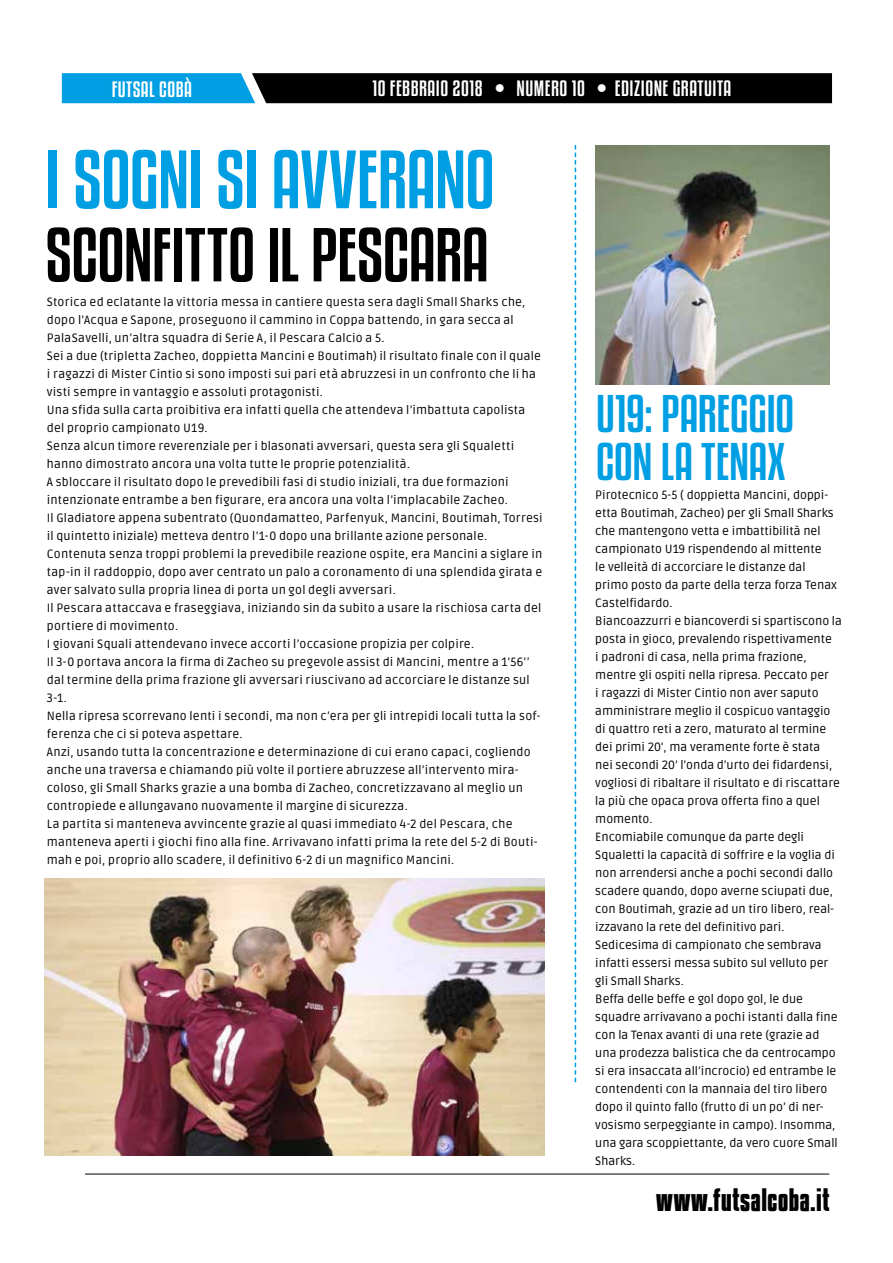
<style>
.page{position:relative;width:893px;height:1263px;background:#fff}
.page>*{position:absolute;margin:0;border:0;box-sizing:border-box;transform-origin:0 0}
.t1{font:73.2px "Kenyan Coffee Rg";letter-spacing:-.01em;color:#009fe3}
.t2{font:67.5px "Kenyan Coffee Rg";letter-spacing:-.01em;color:#000}
.t3{font:46.5px/48px "Kenyan Coffee Rg";letter-spacing:-.005em;color:#009fe3}
.t4{font:700 28.5px "Kenyan Coffee Rg";color:#000}
.t5{font:19.5px "Kenyan Coffee Rg";letter-spacing:.025em;color:#fff}
.t6{font:12px/18px "Ruda";letter-spacing:.01em;color:#000}
</style>
<div class="page">
<hr style="left:85px;top:1174px;width:744px;height:1px;background:#000">
<img style="left:595px;top:146px;width:234px;height:238px">
<svg style="left:575px;top:145px;width:1px;height:937px"></svg>
<img style="left:44px;top:878px;width:500px;height:278px">
<svg style="left:62px;top:73px;width:770px;height:30px;background:#052b3c"></svg>
<h3 class="t5" style="left:112px;top:77px;width:82px">FUTSAL COBÀ</h3>
<h3 class="t5" style="left:372px;top:77px;width:112px">10 FEBBRAIO 2018</h3>
<h3 class="t5" style="left:517px;top:77px;width:70px">NUMERO 10</h3>
<h3 class="t5" style="left:615px;top:77px;width:118px">EDIZIONE GRATUITA</h3>
<h3 class="t5" style="left:359px;top:76px;width:275px">READ US ONLINE ON WWW.GRE NSOCKS.COM</h3>
<h3 class="t5" style="left:124px;top:82px;width:63px">CONTENTS</h3>
<h1 class="t1" style="left:45px;top:135px;width:451px">I SOGNI SI AVVERANO</h1>
<h2 class="t2" style="left:45px;top:214px;width:445px">SCONFITTO IL PESCARA</h2>
<p class="t6" style="left:47px;top:294px;width:497px">Storica ed eclatante la vittoria messa in cantiere questa sera dagli Small Sharks che, dopo l’Acqua e Sapone, proseguono il cammino in Coppa battendo, in gara secca al PalaSavelli, un’altra squadra di Serie A, il Pescara Calcio a 5.<br>Sei a due (tripletta Zacheo, doppietta Mancini e Boutimah) il risultato finale con il quale i ragazzi di Mister Cintio si sono imposti sui pari età abruzzesi in un confronto che li ha visti sempre in vantaggio e assoluti protagonisti.<br>Una sfida sulla carta proibitiva era infatti quella che attendeva l’imbattuta capolista del proprio campionato U19.<br>Senza alcun timore reverenziale per i blasonati avversari, questa sera gli Squaletti hanno dimostrato ancora una volta tutte le proprie potenzialità.<br>A sbloccare il risultato dopo le prevedibili fasi di studio iniziali, tra due formazioni intenzionate entrambe a ben figurare, era ancora una volta l’implacabile Zacheo.<br>Il Gladiatore appena subentrato (Quondamatteo, Parfenyuk, Mancini, Boutimah, Torresi il quintetto iniziale) metteva dentro l’1-0 dopo una brillante azione personale.<br>Contenuta senza troppi problemi la prevedibile reazione ospite, era Mancini a siglare in tap-in il raddoppio, dopo aver centrato un palo a coronamento di una splendida girata e aver salvato sulla propria linea di porta un gol degli avversari.<br>Il Pescara attaccava e fraseggiava, iniziando sin da subito a usare la rischiosa carta del portiere di movimento.<br>I giovani Squali attendevano invece accorti l’occasione propizia per colpire.<br>Il 3-0 portava ancora la firma di Zacheo su pregevole assist di Mancini, mentre a 1’56’’ dal termine della prima frazione gli avversari riuscivano ad accorciare le distanze sul 3-1.<br>Nella ripresa scorrevano lenti i secondi, ma non c’era per gli intrepidi locali tutta la sof&shy;ferenza che ci si poteva aspettare.<br>Anzi, usando tutta la concentrazione e determinazione di cui erano capaci, cogliendo anche una traversa e chiamando più volte il portiere abruzzese all’intervento mira&shy;coloso, gli Small Sharks grazie a una bomba di Zacheo, concretizzavano al meglio un contropiede e allungavano nuovamente il margine di sicurezza.<br>La partita si manteneva avvincente grazie al quasi immediato 4-2 del Pescara, che manteneva aperti i giochi fino alla fine. Arrivavano infatti prima la rete del 5-2 di Bouti&shy;mah e poi, proprio allo scadere, il definitivo 6-2 di un magnifico Mancini.</p>
<h3 class="t3" style="left:596px;top:390px;width:200px">U19: PAREGGIO<br>CON LA TENAX</h3>
<p class="t6" style="left:595px;top:486px;width:248px">Pirotecnico 5-5 ( doppietta Mancini, doppi&shy;etta Boutimah, Zacheo) per gli Small Sharks che mantengono vetta e imbattibilità nel campionato U19 rispendendo al mittente<br>le velleità di accorciare le distanze dal<br>primo posto da parte della terza forza Tenax Castelfidardo.<br>Biancoazzurri e biancoverdi si spartiscono la posta in gioco, prevalendo rispettivamente<br>i padroni di casa, nella prima frazione, mentre gli ospiti nella ripresa. Peccato per<br>i ragazzi di Mister Cintio non aver saputo amministrare meglio il cospicuo vantaggio di quattro reti a zero, maturato al termine dei primi 20’, ma veramente forte è stata<br>nei secondi 20’ l’onda d’urto dei fidardensi, vogliosi di ribaltare il risultato e di riscattare la più che opaca prova offerta fino a quel momento.<br>Encomiabile comunque da parte degli Squaletti la capacità di soffrire e la voglia di non arrendersi anche a pochi secondi dallo scadere quando, dopo averne sciupati due, con Boutimah, grazie ad un tiro libero, real&shy;izzavano la rete del definitivo pari.<br>Sedicesima di campionato che sembrava infatti essersi messa subito sul velluto per gli Small Sharks.<br>Beffa delle beffe e gol dopo gol, le due squadre arrivavano a pochi istanti dalla fine con la Tenax avanti di una rete (grazie ad una prodezza balistica che da centrocampo si era insaccata all’incrocio) ed entrambe le contendenti con la mannaia del tiro libero dopo il quinto fallo (frutto di un po’ di ner&shy;vosismo serpeggiante in campo). Insomma, una gara scoppiettante, da vero cuore Small Sharks.</p>
<h3 class="t4" style="left:656px;top:1182px;width:175px">www.futsalcoba.it</h3>
</div>
